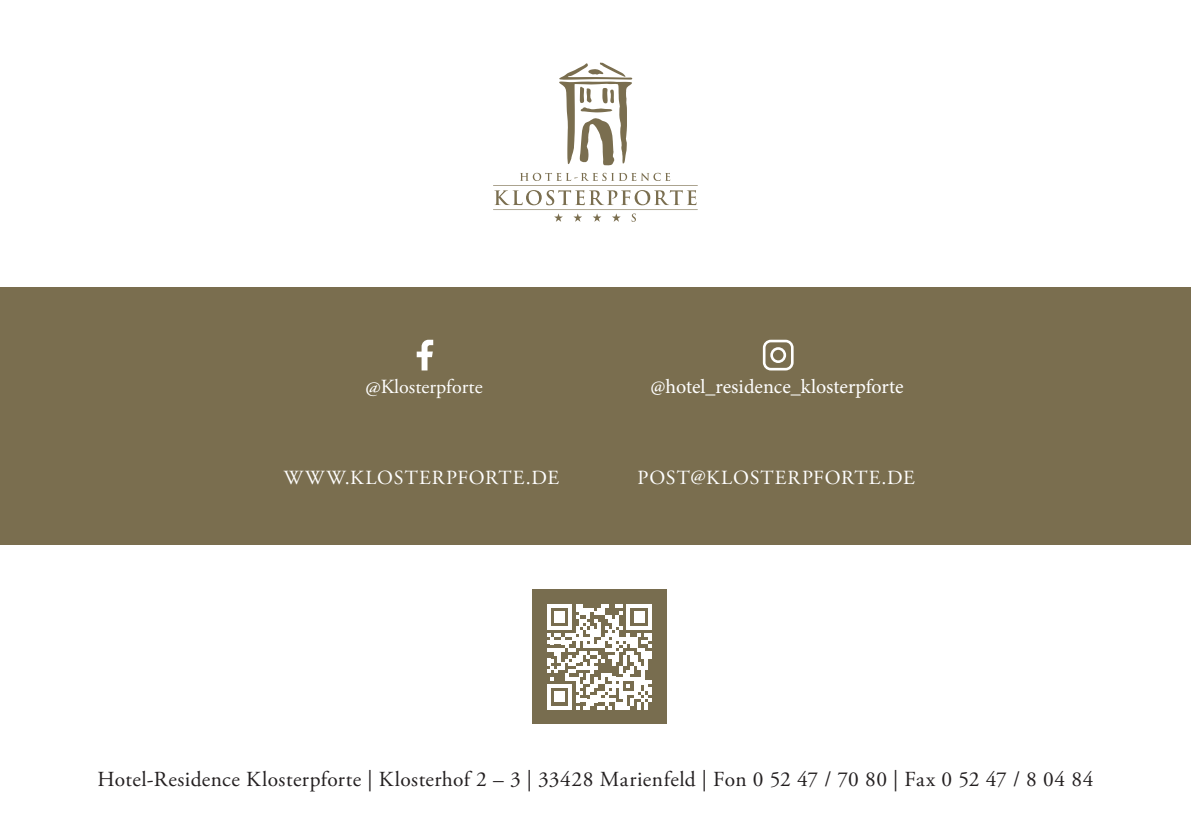
<style>
.page{position:relative;width:1191px;height:840px;background:#fff}
.page>*{position:absolute;margin:0;border:0;box-sizing:border-box;transform-origin:0 0}
.Text{font:21.4px "Adobe Garamond Pro";letter-spacing:.02em;color:#231f20}
.Text-2{font:20px "Adobe Garamond Pro";letter-spacing:.03em;color:#fff}
.t1{font:20px "Minion Pro";color:#fff}
.Text-3{font:20px "Adobe Garamond Pro";color:#fff}
</style>
<div class="page">
<svg style="left:493px;top:63px;width:205px;height:159px"></svg>
<div style="left:0;top:286px;width:1191px;height:258px;background:#7a6e4f"></div>
<svg style="left:417px;top:339px;width:16px;height:31px"></svg>
<svg style="left:763px;top:339px;width:30px;height:31px"></svg>
<div style="left:532px;top:589px;width:134px;height:134px;background:#786d4f"></div>
<svg style="left:547px;top:604px;width:105px;height:105px"></svg>
<p class="Text-3" style="left:365px;top:374px;width:119px">@Klosterpforte</p>
<p class="t1" style="left:650px;top:373px;width:255px">@hotel_residence_klosterpforte</p>
<p class="Text-2" style="left:284px;top:465px;width:277px">WWW.KLOSTERPFORTE.DE</p>
<p class="Text-2" style="left:637px;top:465px;width:279px">POST@KLOSTERPFORTE.DE</p>
<p class="Text" style="left:97px;top:766px;width:997px">Hotel-Residence Klosterpforte | Klosterhof 2 – 3 | 33428 Marienfeld | Fon 0 52 47 / 70 80 | Fax 0 52 47 / 8 04 84</p>
</div>
